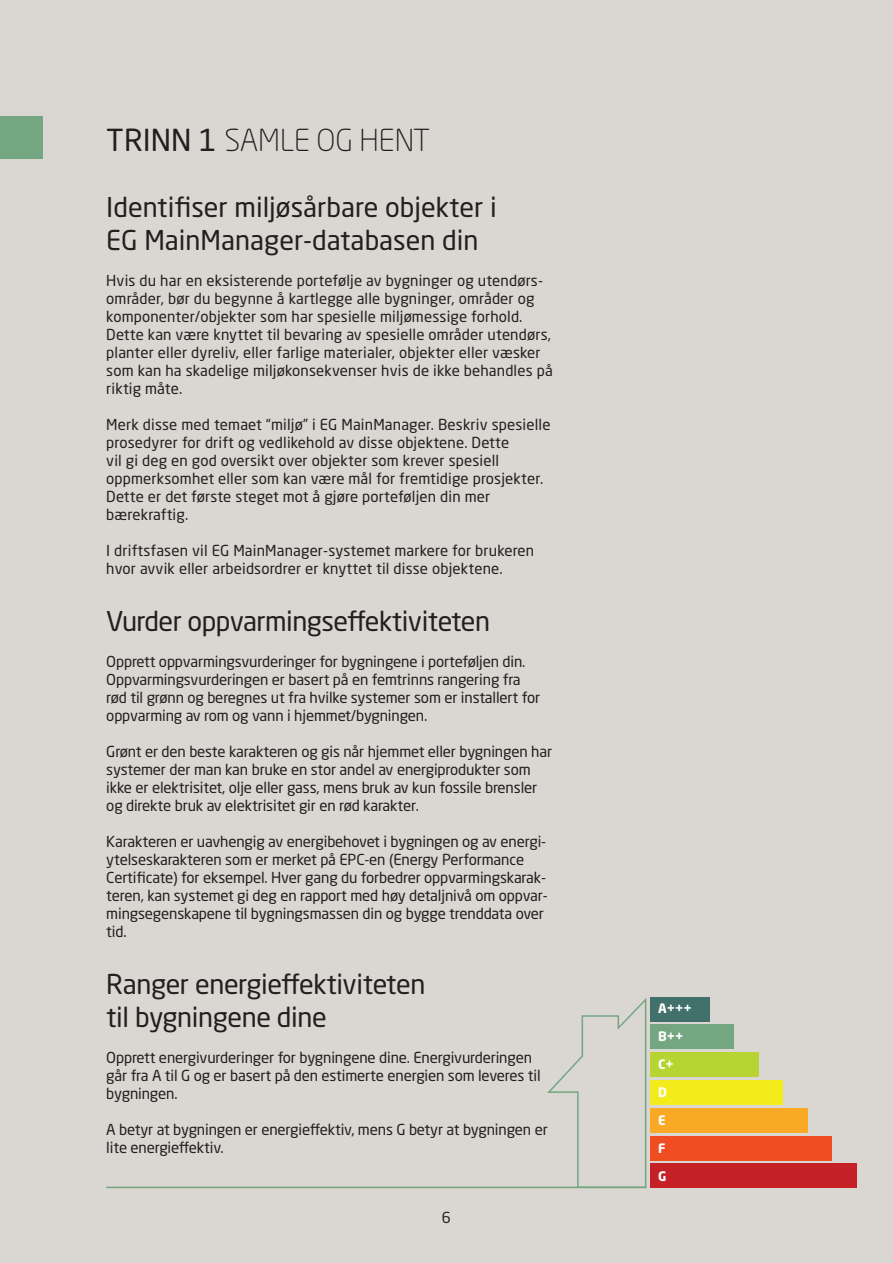
<style>
.page{position:relative;width:893px;height:1263px;background:#dad6d2}
.page>*{position:absolute;margin:0;border:0;box-sizing:border-box;transform-origin:0 0}
.t1{font:300 30px "Neo Sans Std";color:#231f20}
.t2{font:27px/33px "Neo Sans Std";letter-spacing:-.015em;color:#231f20}
.t3{font:15px/18px "Neo Sans Std";letter-spacing:-.01em;color:#231f20}
.t4{font:15px/18px "Neo Sans Std";letter-spacing:.01em;color:#231f20}
.t5{font:700 12.9px/28px "Neo Sans Std";color:#fff}
.s1{font-weight:400}
</style>
<div class="page">
<div style="left:0;top:116px;width:43px;height:42px;background:#74a781"></div>
<svg style="left:545px;top:998px;width:102px;height:191px"></svg>
<div style="left:651px;top:1164px;width:206px;height:24px;background:#c42026"></div>
<div style="left:651px;top:1136px;width:181px;height:24px;background:#f04d22"></div>
<div style="left:651px;top:1108px;width:157px;height:24px;background:#faa925"></div>
<div style="left:651px;top:1080px;width:132px;height:25px;background:#f4ec1a"></div>
<div style="left:651px;top:1052px;width:108px;height:25px;background:#b8d432"></div>
<div style="left:651px;top:1025px;width:83px;height:24px;background:#74a781"></div>
<div style="left:651px;top:997px;width:59px;height:24px;background:#42706a"></div>
<hr style="left:106px;top:1187px;width:540px;height:1px;background:#74a781">
<h3 class="t1" style="left:106px;top:122px;width:326px"><span class="s1">TRINN 1</span> SAMLE OG HENT</h3>
<h3 class="t2" style="left:106px;top:190px;width:392px">Identifiser miljøsårbare objekter i<br>EG MainManager-databasen din</h3>
<p class="t4" style="left:106px;top:271px;width:448px">Hvis du har en eksisterende portefølje av bygninger og utendørs&shy;områder, bør du begynne å kartlegge alle bygninger, områder og komponenter/objekter som har spesielle miljømessige forhold.<br>Dette kan være knyttet til bevaring av spesielle områder utendørs, planter eller dyreliv, eller farlige materialer, objekter eller væsker som kan ha skadelige miljøkonsekvenser hvis de ikke behandles på riktig måte.</p>
<p class="t4" style="left:106px;top:415px;width:446px">Merk disse med temaet “miljø” i EG MainManager. Beskriv spesielle prosedyrer for drift og vedlikehold av disse objektene. Dette<br>vil gi deg en god oversikt over objekter som krever spesiell oppmerksomhet eller som kan være mål for fremtidige prosjekter.<br>Dette er det første steget mot å gjøre porteføljen din mer bærekraftig.</p>
<p class="t4" style="left:106px;top:541px;width:429px">I driftsfasen vil EG MainManager-systemet markere for brukeren hvor avvik eller arbeidsordrer er knyttet til disse objektene.</p>
<h3 class="t2" style="left:106px;top:604px;width:385px">Vurder oppvarmingseffektiviteten</h3>
<p class="t3" style="left:106px;top:652px;width:435px">Opprett oppvarmingsvurderinger for bygningene i porteføljen din.<br>Oppvarmingsvurderingen er basert på en femtrinns rangering fra rød til grønn og beregnes ut fra hvilke systemer som er installert for oppvarming av rom og vann i hjemmet/bygningen.</p>
<p class="t3" style="left:106px;top:742px;width:447px">Grønt er den beste karakteren og gis når hjemmet eller bygningen har systemer der man kan bruke en stor andel av energiprodukter som ikke er elektrisitet, olje eller gass, mens bruk av kun fossile brensler og direkte bruk av elektrisitet gir en rød karakter.</p>
<p class="t3" style="left:106px;top:832px;width:443px">Karakteren er uavhengig av energibehovet i bygningen og av energi&shy;ytelseskarakteren som er merket på EPC-en (Energy Performance Certificate) for eksempel. Hver gang du forbedrer oppvarmingskarak&shy;teren, kan systemet gi deg en rapport med høy detaljnivå om oppvar&shy;mingsegenskapene til bygningsmassen din og bygge trenddata over tid.</p>
<h3 class="t2" style="left:106px;top:967px;width:321px">Ranger energieffektiviteten til bygningene dine</h3>
<h3 class="t3" style="left:106px;top:1048px;width:436px">Opprett energivurderinger for bygningene dine. Energivurderingen går fra A til G og er basert på den estimerte energien som leveres til bygningen.</h3>
<h3 class="t3" style="left:106px;top:1120px;width:443px">A betyr at bygningen er energieffektiv, mens G betyr at bygningen er lite energieffektiv.</h3>
<p class="t3" style="left:442px;top:1209px;width:11px">6</p>
<p class="t5" style="left:658px;top:993px;width:35px">A+++<br>B++<br>C+<br>D<br>E<br>F<br>G</p>
</div>
